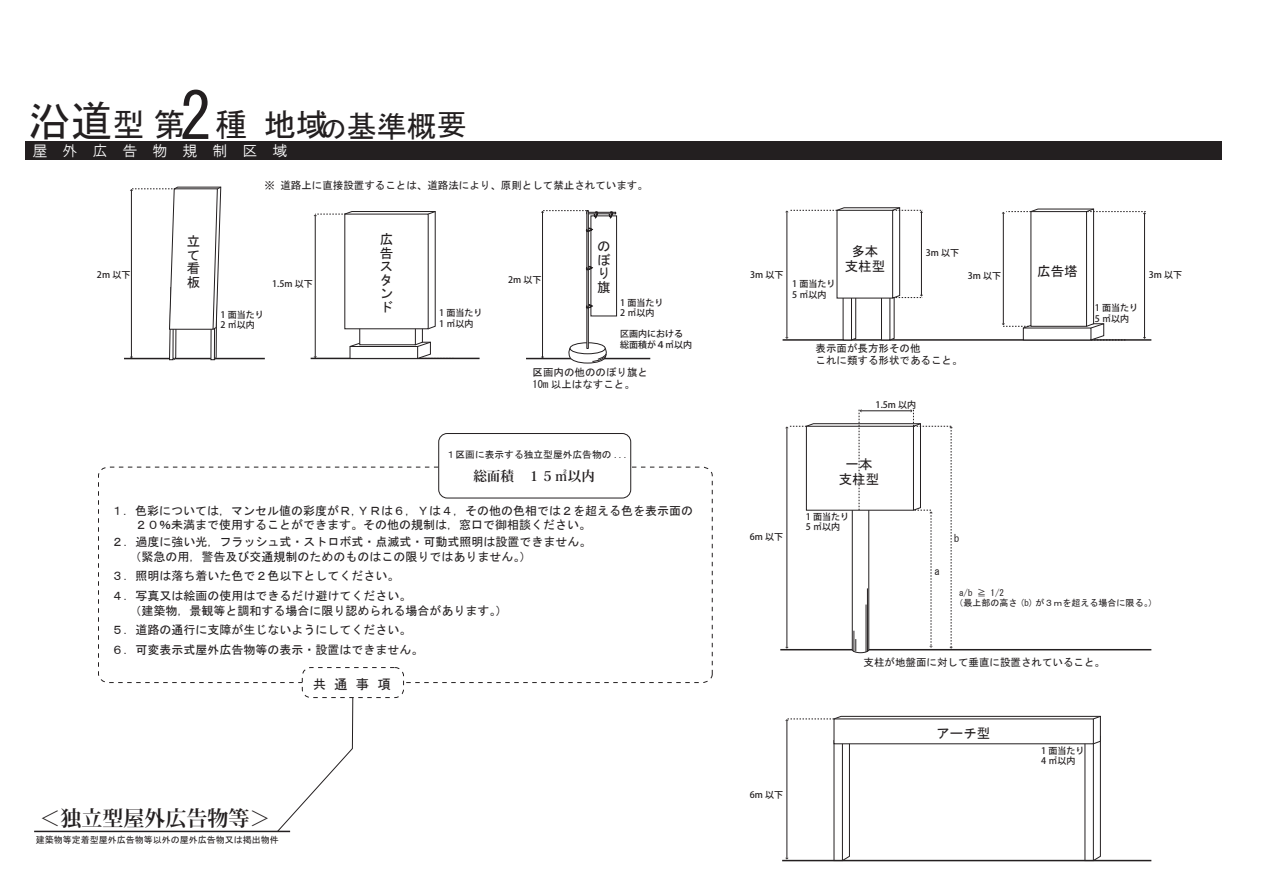
<style>
.page{position:relative;width:1263px;height:893px;background:#fff}
.page>*{position:absolute;margin:0;border:0;box-sizing:border-box;transform-origin:0 0}
.t1{font:32.4px "Koz Min Std Bold 90 ms RKSJ H";color:#231f20}
.t2{font:700 21px "Koz Min Pro";color:#231f20}
.t3{font:15px "HGP Gothic M";letter-spacing:1em;color:#fff}
.t4{font:13.5px/13.5px "Koz Go Std Bold 90 ms RKSJ H";color:#231f20;text-align:justify}
.t5{font:700 13.5px "Koz Min Pro";color:#231f20}
.t6{font:12px/19.5px "MS Gothic";color:#231f20}
.t7{font:10.5px/12px "MS Gothic";color:#231f20}
.t8{font:9.75px "Koz Go Std Regular 90 ms RKSJ H";color:#231f20}
.t9{font:500 9px/10.5px "Koz Go Pro";color:#231f20}
.t10{font:9px/10.5px "MS Gothic";color:#231f20}
.t11{font:9px "HGS Kaishotai 90 ms RKSJ H";color:#231f20}
.s1{font-size:42px}
.s2{font-size:64.8px}
.s3{font-size:25.5px}
.s4{font-size:30px}
</style>
<div class="page">
<hr style="left:526px;top:358px;width:124px;height:1px;background:#231f20">
<hr style="left:124px;top:358px;width:141px;height:1px;background:#231f20">
<div style="left:26px;top:141px;width:1196px;height:19px;background:#231f20"></div>
<hr style="left:782px;top:339px;width:369px;height:2px;background:#231f20">
<hr style="left:780px;top:649px;width:371px;height:1px;background:#231f20">
<svg style="left:785px;top:207px;width:138px;height:134px"></svg>
<svg style="left:1002px;top:208px;width:144px;height:133px"></svg>
<svg style="left:785px;top:715px;width:316px;height:147px"></svg>
<hr style="left:782px;top:860px;width:369px;height:1px;background:#231f20">
<hr style="left:311px;top:358px;width:169px;height:1px;background:#231f20">
<svg style="left:314px;top:211px;width:141px;height:147px"></svg>
<div style="left:344px;top:214px;width:85px;height:115px;background:#fff"></div>
<svg style="left:130px;top:186px;width:92px;height:175px"></svg>
<div style="left:590px;top:215px;width:27px;height:101px;background:#322e2f"></div>
<hr style="left:34px;top:831px;width:256px;height:1px;background:#231f20">
<svg style="left:98px;top:466px;width:615px;height:217px"></svg>
<svg style="left:276px;top:682px;width:78px;height:150px"></svg>
<div style="left:439px;top:433px;width:192px;height:65px;background:#fff;border-radius:9px"></div>
<div style="left:438px;top:433px;width:193px;height:65px;border:1px solid #231f20;border-radius:9px"></div>
<div style="left:302px;top:668px;width:102px;height:30px;background:#fff;border-radius:9px"></div>
<div style="left:302px;top:667px;width:102px;height:31px;border:1px dashed #231f20;border-radius:9px"></div>
<svg style="left:541px;top:210px;width:75px;height:154px"></svg>
<svg style="left:785px;top:409px;width:168px;height:244px"></svg>
<p class="t1" style="left:28px;top:109px;width:440px"><span class="s1">沿道</span>型 第<span class="s2">2</span>種 地域<span class="s3">の</span><span class="s4">基準概要</span></p>
<p class="t3" style="left:32px;top:143px;width:256px">屋外広告物規制区域</p>
<p class="t9" style="left:97px;top:270px;width:35px">2m 以下</p>
<p class="t7" style="left:265px;top:179px;width:385px">※ 道路上に直接設置することは、道路法により、原則として禁止されています。</p>
<p class="t4" style="left:187px;top:234px;width:15px">立て看板</p>
<p class="t4" style="left:380px;top:233px;width:15px">広告スタンド</p>
<p class="t4" style="left:597px;top:239px;width:15px">のぼり旗</p>
<p class="t4" style="left:845px;top:244px;width:42px;line-height:15px;text-align:center">多本支柱型</p>
<p class="t9" style="left:926px;top:248px;width:35px">3m 以下</p>
<p class="t4" style="left:1037px;top:264px;width:42px">広告塔</p>
<p class="t9" style="left:750px;top:270px;width:35px">3m 以下</p>
<p class="t9" style="left:1149px;top:270px;width:35px">3m 以下</p>
<p class="t9" style="left:968px;top:271px;width:35px">3m 以下</p>
<p class="t9" style="left:508px;top:274px;width:35px">2m 以下</p>
<p class="t9" style="left:792px;top:279px;width:45px">1 面当たり<br>5 ㎡以内</p>
<p class="t9" style="left:272px;top:279px;width:42px">1.5m 以下</p>
<p class="t9" style="left:620px;top:298px;width:45px">1 面当たり<br>2 ㎡以内</p>
<p class="t9" style="left:1095px;top:303px;width:45px">1 面当たり<br>5 ㎡以内</p>
<p class="t9" style="left:220px;top:310px;width:45px">1 面当たり<br>2 ㎡以内</p>
<p class="t9" style="left:439px;top:308px;width:45px">1 面当たり<br>1 ㎡以内</p>
<p class="t9" style="left:620px;top:329px;width:73px">区画内における総面積が４㎡以内</p>
<p class="t7" style="left:532px;top:366px;width:117px">区画内の他ののぼり旗と<br>10m 以上はなすこと。</p>
<p class="t7" style="left:815px;top:342px;width:148px">表示面が長方形その他<br>これに類する形状であること。</p>
<p class="t8" style="left:446px;top:449px;width:184px">１区画に表示する独立型屋外広告物の ...</p>
<p class="t5" style="left:473px;top:467px;width:123px">総面積　１５㎡以内</p>
<p class="t9" style="left:876px;top:400px;width:42px">1.5m 以内</p>
<p class="t4" style="left:839px;top:457px;width:42px;line-height:15px;text-align:center">一本支柱型</p>
<p class="t6" style="left:111px;top:503px;width:583px;line-height:14.4px">１．色彩については，マンセル値の彩度がＲ,ＹＲは６，Ｙは４，その他の色相では２を超える色を表示面の　　２０％未満まで使用することができます。その他の規制は，窓口で御相談ください。</p>
<p class="t6" style="left:129px;top:534px;width:463px;line-height:15px;text-indent:-18px">２．過度に強い光，フラッシュ式・ストロボ式・点滅式・可動式照明は設置できません。（緊急の用，警告及び交通規制のためのものはこの限りではありません。）</p>
<p class="t6" style="left:111px;top:566px;width:301px">３．照明は落ち着いた色で２色以下としてください。<br>４．写真又は絵画の使用はできるだけ避けてください。</p>
<p class="t6" style="left:111px;top:601px;width:397px;text-indent:18px">（建築物，景観等と調和する場合に限り認められる場合があります。）<br>５．道路の通行に支障が生じないようにしてください。<br>６．可変表示式屋外広告物等の表示・設置はできません。</p>
<p class="t4" style="left:313px;top:677px;width:80px">共通事項</p>
<p class="t2" style="left:40px;top:803px;width:232px">＜独立型屋外広告物等＞</p>
<p class="t11" style="left:36px;top:835px;width:245px">建築物等定着型屋外広告物等以外の屋外広告物又は掲出物件</p>
<p class="t9" style="left:750px;top:532px;width:35px">6m 以下</p>
<p class="t9" style="left:806px;top:511px;width:45px">1 面当たり<br>5 ㎡以内</p>
<p class="t7" style="left:935px;top:565px;width:7px">a</p>
<p class="t7" style="left:954px;top:532px;width:7px">b</p>
<p class="t10" style="left:955px;top:587px;width:204px;text-indent:4px">a/b ≧ 1/2<br>（最上部の高さ (b) が３ｍを超える場合に限る。）</p>
<p class="t7" style="left:864px;top:656px;width:243px">支柱が地盤面に対して垂直に設置されていること。</p>
<p class="t9" style="left:750px;top:790px;width:35px">6m 以下</p>
<p class="t4" style="left:936px;top:726px;width:55px">アーチ型</p>
<p class="t9" style="left:1041px;top:746px;width:45px">1 面当たり<br>4 ㎡以内</p>
</div>
